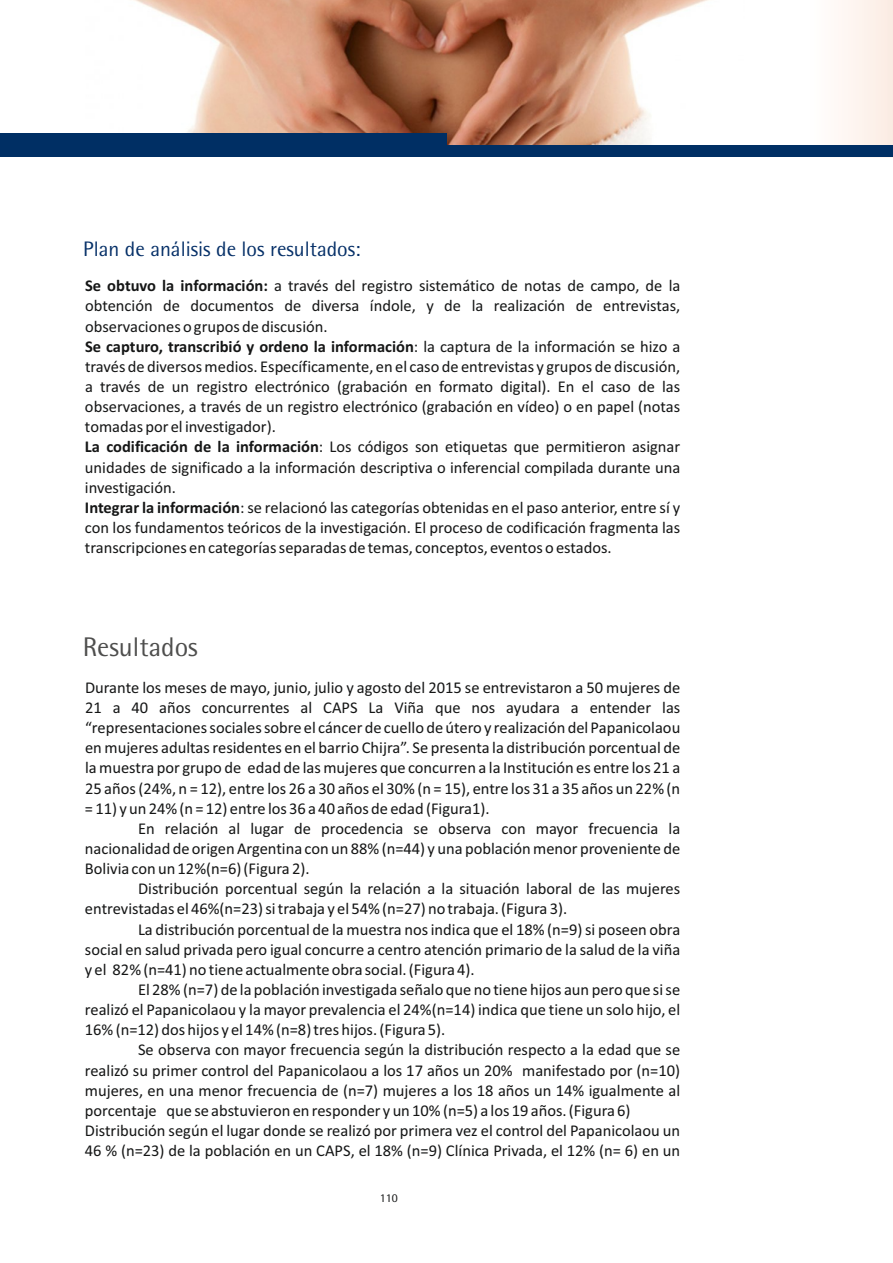
<style>
.page{position:relative;width:893px;height:1263px;background:#fff}
.page>*{position:absolute;margin:0;border:0;box-sizing:border-box;transform-origin:0 0}
.t1{font:300 27px "Rotis Semi Sans";color:#4e4e4d}
.t2{font:300 21px "Rotis Semi Sans";color:#063068}
.t3{font:16.5px/20.1px "Calibri";color:#151616;text-align:justify}
.t4{font:300 12px "Rotis Semi Sans";color:#151616}
.s1{font-weight:700}
</style>
<div class="page">
<img style="left:134px;top:0;width:575px;height:145px">
<div style="left:0;top:133px;width:446px;height:24px;background:#002f64"></div>
<div style="left:446px;top:145px;width:447px;height:12px;background:#002f64"></div>
<p class="t2" style="left:83px;top:241px;width:279px">Plan de análisis de los resultados:</p>
<p class="t3" style="left:85px;top:277px;width:597px;text-align:left"><span class="s1">Se obtuvo la información:</span> a través del registro sistemático de notas de campo, de la obtención de documentos de diversa índole, y de la realización de entrevistas, observaciones o grupos de discusión.<br><span class="s1">Se capturo, transcribió y ordeno la información</span>: la captura de la información se hizo a través de diversos medios. Específicamente, en el caso de entrevistas y grupos de discusión, a través de un registro electrónico (grabación en formato digital). En el caso de las observaciones, a través de un registro electrónico (grabación en vídeo) o en papel (notas tomadas por el investigador).<br><span class="s1">La codificación de la información</span>: Los códigos son etiquetas que permitieron asignar unidades de significado a la información descriptiva o inferencial compilada durante una investigación.<br><span class="s1">Integrar la información</span>: se relacionó las categorías obtenidas en el paso anterior, entre sí y con los fundamentos teóricos de la investigación. El proceso de codificación fragmenta las transcripciones en categorías separadas de temas, conceptos, eventos o estados.</p>
<h1 class="t1" style="left:83px;top:637px;width:116px">Resultados</h1>
<p class="t3" style="left:85px;top:679px;width:597px">Durante los meses de mayo, junio, julio y agosto del 2015 se entrevistaron a 50 mujeres de 21 a 40 años concurrentes al CAPS La Viña que nos ayudara a entender las “representaciones sociales sobre el cáncer de cuello de útero y realización del Papanicolaou en mujeres adultas residentes en el barrio Chijra”. Se presenta la distribución porcentual de la muestra por grupo de edad de las mujeres que concurren a la Institución es entre los 21 a 25 años (24%, n = 12), entre los 26 a 30 años el 30% (n = 15), entre los 31 a 35 años un 22% (n = 11) y un 24% (n = 12) entre los 36 a 40 años de edad (Figura1).</p>
<p class="t3" style="left:85px;top:820px;width:597px;text-indent:53px">En relación al lugar de procedencia se observa con mayor frecuencia la nacionalidad de origen Argentina con un 88% (n=44) y una población menor proveniente de Bolivia con un 12%(n=6) (Figura 2).</p>
<p class="t3" style="left:85px;top:880px;width:597px;text-indent:53px">Distribución porcentual según la relación a la situación laboral de las mujeres entrevistadas el 46%(n=23) si trabaja y el 54% (n=27) no trabaja. (Figura 3).</p>
<p class="t3" style="left:85px;top:920px;width:597px;text-indent:53px">La distribución porcentual de la muestra nos indica que el 18% (n=9) si poseen obra social en salud privada pero igual concurre a centro atención primario de la salud de la viña y el 82% (n=41) no tiene actualmente obra social. (Figura 4).</p>
<p class="t3" style="left:85px;top:981px;width:597px;text-indent:53px">El 28% (n=7) de la población investigada señalo que no tiene hijos aun pero que si se realizó el Papanicolaou y la mayor prevalencia el 24%(n=14) indica que tiene un solo hijo, el 16% (n=12) dos hijos y el 14% (n=8) tres hijos. (Figura 5).</p>
<p class="t3" style="left:85px;top:1041px;width:597px;text-align:left;text-indent:53px">Se observa con mayor frecuencia según la distribución respecto a la edad que se realizó su primer control del Papanicolaou a los 17 años un 20% manifestado por (n=10) mujeres, en una menor frecuencia de (n=7) mujeres a los 18 años un 14% igualmente al porcentaje que se abstuvieron en responder y un 10% (n=5) a los 19 años. (Figura 6)<br>Distribución según el lugar donde se realizó por primera vez el control del Papanicolaou un 46 % (n=23) de la población en un CAPS, el 18% (n=9) Clínica Privada, el 12% (n= 6) en un</p>
<p class="t4" style="left:380px;top:1193px;width:20px">110</p>
</div>
